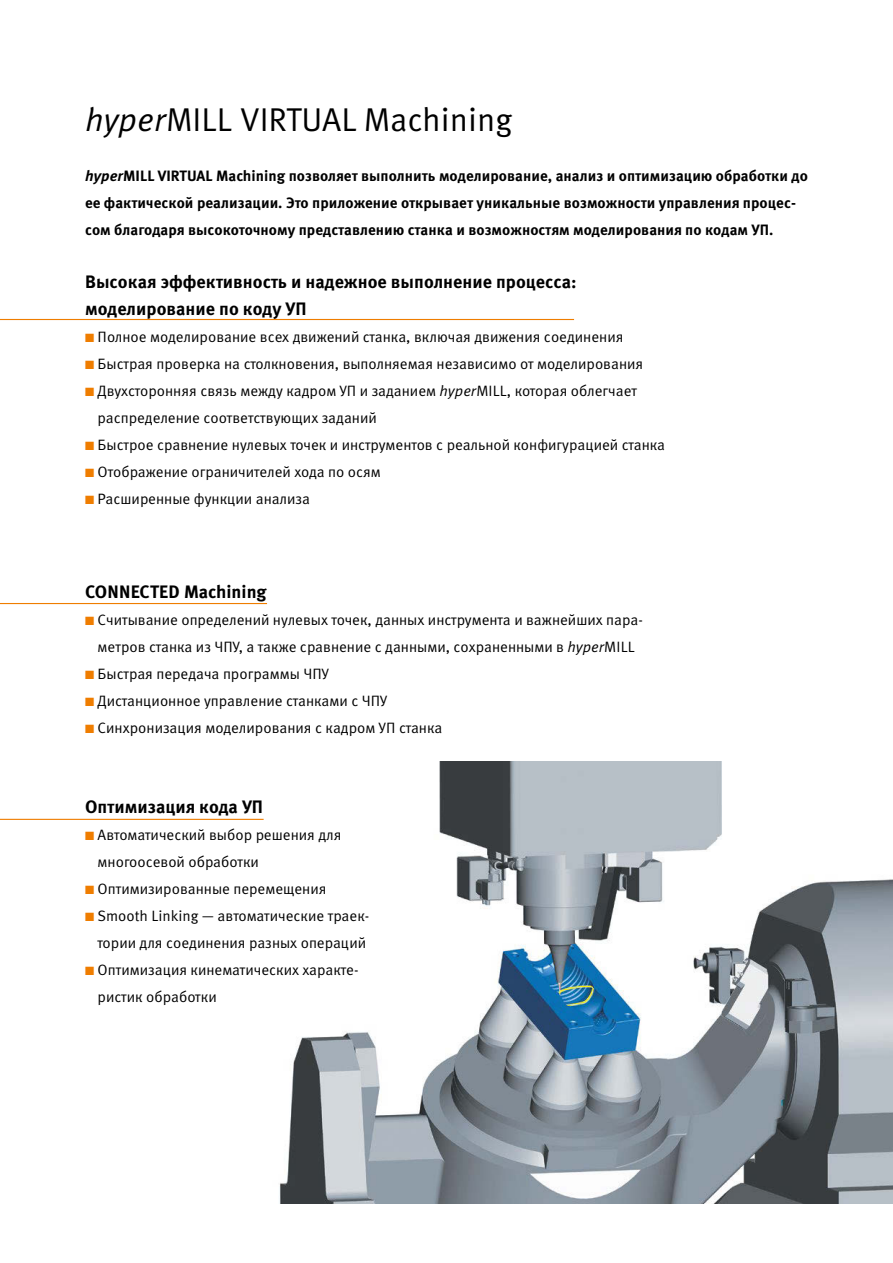
<style>
.page{position:relative;width:893px;height:1263px;background:#fff}
.page>*{position:absolute;margin:0;border:0;box-sizing:border-box;transform-origin:0 0}
.t1{font:33px "Meta Pro";color:#000}
.t2{font:700 18px/27px "Meta Pro";color:#000}
.t3{font:15px/27px "Meta Pro";color:#000}
.t4{font:700 15px/27px "Meta Pro";color:#000}
.s1{font-style:italic}
.s2{color:#ef7d00}
</style>
<div class="page">
<img style="left:214px;top:762px;width:679px;height:441px">
<hr style="left:0;top:319px;width:574px;height:1px;background:#ef7d00">
<hr style="left:0;top:603px;width:267px;height:1px;background:#ef7d00">
<hr style="left:0;top:819px;width:264px;height:1px;background:#ef7d00">
<h1 class="t1" style="left:85px;top:100px;width:429px"><span class="s1">hyper</span>MILL VIRTUAL Machining</h1>
<p class="t4" style="left:85px;top:162px;width:724px"><span class="s1">hyper</span>MILL VIRTUAL Machining позволяет выполнить моделирование, анализ и оптимизацию обработки до ее фактической реализации. Это приложение открывает уникальные возможности управления процес&shy;сом благодаря высокоточному представлению станка и возможностям моделирования по кодам УП.</p>
<p class="t2" style="left:85px;top:268px;width:493px">Высокая эффективность и надежное выполнение процесса: моделирование по коду УП</p>
<p class="t3" style="left:85px;top:323px;width:540px"><span class="s2">■</span> Полное моделирование всех движений станка, включая движения соединения</p>
<p class="t3" style="left:85px;top:350px;width:560px"><span class="s2">■</span> Быстрая проверка на столкновения, выполняемая независимо от моделирования</p>
<p class="t3" style="left:98px;top:377px;width:541px;text-indent:-13px"><span class="s2">■</span> Двухсторонняя связь между кадром УП и заданием <span class="s1">hyper</span>MILL, которая облегчает распределение соответствующих заданий</p>
<p class="t3" style="left:85px;top:431px;width:582px"><span class="s2">■</span> Быстрое сравнение нулевых точек и инструментов с реальной конфигурацией станка</p>
<p class="t3" style="left:85px;top:458px;width:297px"><span class="s2">■</span> Отображение ограничителей хода по осям</p>
<p class="t3" style="left:85px;top:485px;width:226px"><span class="s2">■</span> Расширенные функции анализа</p>
<p class="t2" style="left:85px;top:579px;width:183px">CONNECTED Machining</p>
<p class="t3" style="left:85px;top:607px;width:559px;text-align:center"><span class="s2">■</span> Считывание определений нулевых точек, данных инструмента и важнейших пара&shy;метров станка из ЧПУ, а также сравнение с данными, сохраненными в <span class="s1">hyper</span>MILL</p>
<p class="t3" style="left:85px;top:661px;width:245px"><span class="s2">■</span> Быстрая передача программы ЧПУ</p>
<p class="t3" style="left:85px;top:688px;width:304px"><span class="s2">■</span> Дистанционное управление станками с ЧПУ</p>
<p class="t3" style="left:85px;top:715px;width:359px"><span class="s2">■</span> Синхронизация моделирования с кадром УП станка</p>
<p class="t2" style="left:85px;top:793px;width:180px">Оптимизация кода УП</p>
<p class="t3" style="left:98px;top:821px;width:245px;text-indent:-13px"><span class="s2">■</span> Автоматический выбор решения для многоосевой обработки</p>
<p class="t3" style="left:85px;top:875px;width:243px"><span class="s2">■</span> Оптимизированные перемещения</p>
<p class="t3" style="left:85px;top:902px;width:286px;text-align:right"><span class="s2">■</span> Smooth Linking — автоматические траек&shy;тории для соединения разных операций</p>
<p class="t3" style="left:98px;top:956px;width:262px;text-indent:-13px"><span class="s2">■</span> Оптимизация кинематических характе&shy;ристик обработки</p>
</div>
